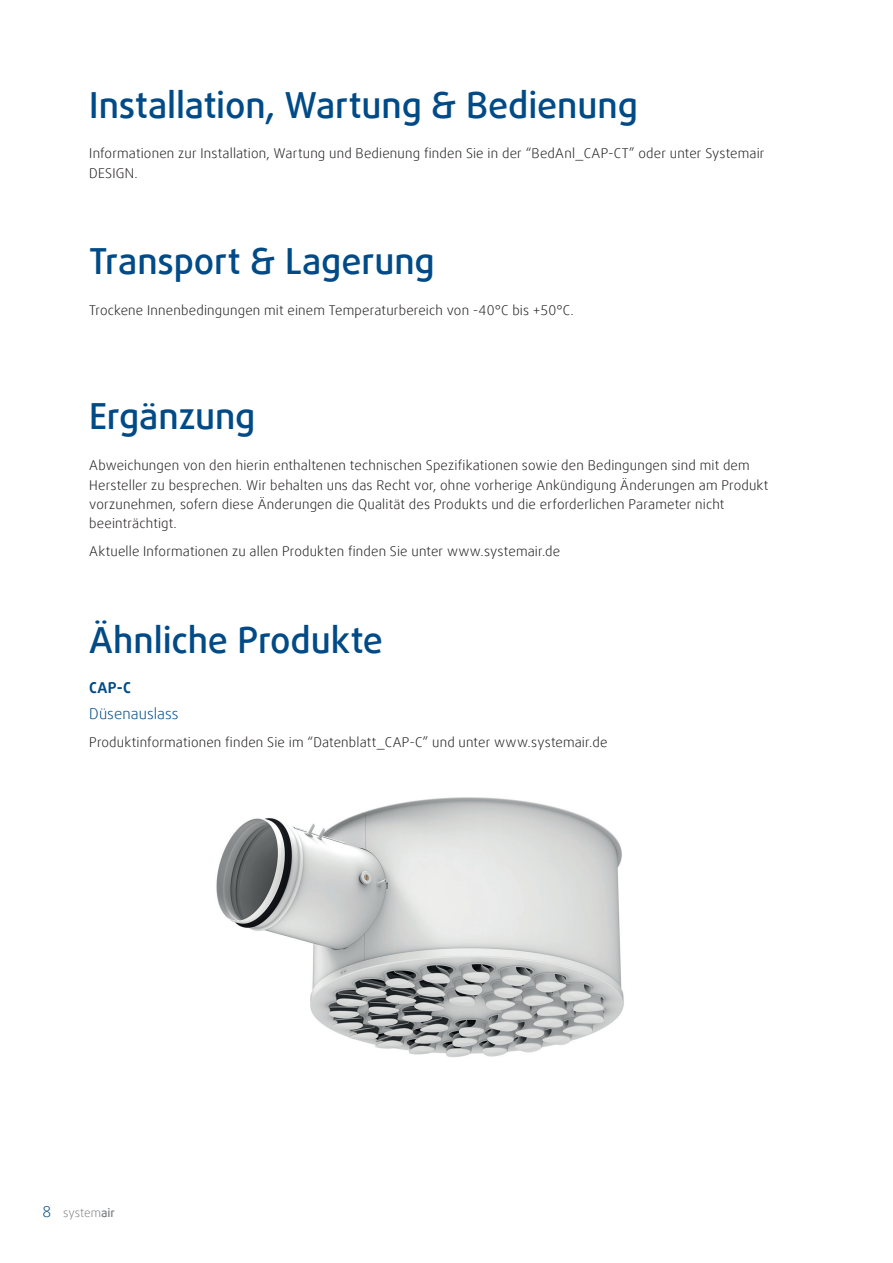
<style>
.page{position:relative;width:893px;height:1263px;background:#fff}
.page>*{position:absolute;margin:0;border:0;box-sizing:border-box;transform-origin:0 0}
.t1{font:500 36px "Daxline Offc Pro";letter-spacing:-.005em;color:#004b87}
.t2{font:300 15px "Daxline Offc Pro";letter-spacing:.005em;color:#004b87}
.t3{font:700 15px "Daxline Offc Pro";color:#004b87}
.t4{font:300 13.5px/19.5px "Daxline Offc Pro";letter-spacing:.01em;color:#231f20}
.t5{font:300 12px "Daxline Offc Pro";letter-spacing:-.005em;color:#808285}
.s1{font-size:15px;color:#004b87}
.s2{font-weight:500}
</style>
<div class="page">
<img style="left:216px;top:797px;width:408px;height:260px">
<h1 class="t1" style="left:89px;top:81px;width:550px">Installation, Wartung &amp; Bedienung</h1>
<p class="t4" style="left:89px;top:144px;width:677px">Informationen zur Installation, Wartung und Bedienung finden Sie in der “BedAnl_CAP-CT” oder unter Systemair<br>DESIGN.</p>
<h1 class="t1" style="left:89px;top:237px;width:347px">Transport &amp; Lagerung</h1>
<p class="t4" style="left:89px;top:300px;width:486px">Trockene Innenbedingungen mit einem Temperaturbereich von -40°C bis +50°C.</p>
<h1 class="t1" style="left:89px;top:392px;width:168px">Ergänzung</h1>
<p class="t4" style="left:89px;top:455px;width:681px">Abweichungen von den hierin enthaltenen technischen Spezifikationen sowie den Bedingungen sind mit dem Hersteller zu besprechen. Wir behalten uns das Recht vor, ohne vorherige Ankündigung Änderungen am Produkt vorzunehmen, sofern diese Änderungen die Qualität des Produkts und die erforderlichen Parameter nicht beeinträchtigt.</p>
<p class="t4" style="left:89px;top:542px;width:473px">Aktuelle Informationen zu allen Produkten finden Sie unter www.systemair.de</p>
<h1 class="t1" style="left:89px;top:617px;width:295px">Ähnliche Produkte</h1>
<p class="t3" style="left:89px;top:677px;width:43px">CAP-C</p>
<p class="t2" style="left:89px;top:704px;width:91px">Düsenauslass</p>
<p class="t4" style="left:89px;top:733px;width:520px">Produktinformationen finden Sie im “Datenblatt_CAP-C” und unter www.systemair.de</p>
<p class="t5" style="left:43px;top:1205px;width:74px"><span class="s1">8</span> system<span class="s2">air</span></p>
</div>
